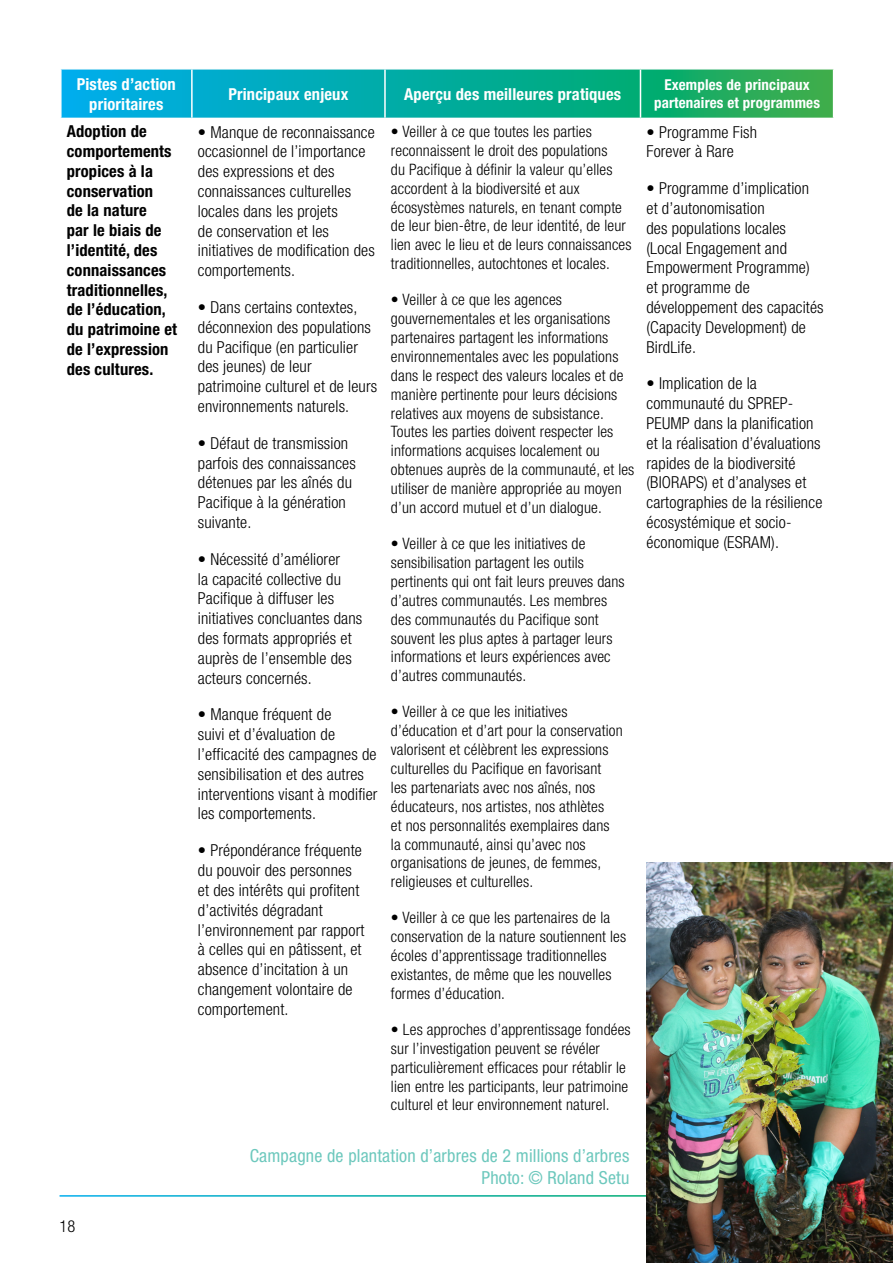
<style>
.page{position:relative;width:893px;height:1263px;background:#fff}
.page>*{position:absolute;margin:0;border:0;box-sizing:border-box;transform-origin:0 0}
.t1{font:condensed 18px/21.6px "Helvetica Neue";letter-spacing:.01em;color:#6dc8bd;text-align:right}
.t2{font:300 condensed 16.5px/19.8px "Helvetica Neue";letter-spacing:.01em;color:#000}
.t3{font:700 condensed 16.5px/19.8px "Helvetica Neue";letter-spacing:.01em;color:#000}
.t4{font:700 condensed 16.5px/19.8px "Helvetica Neue";letter-spacing:.01em;color:#fff;text-align:center}
.t5{font:300 condensed 15.75px/18.9px "Helvetica Neue";letter-spacing:.01em;color:#000}
.t6{font:700 condensed 15px/18px "Helvetica Neue";letter-spacing:.01em;color:#fff;text-align:center}
</style>
<div class="page">
<svg style="left:62px;top:70px;width:771px;height:48px;background:#0aac9b"></svg>
<hr style="left:191px;top:70px;width:2px;height:48px;background:#fff">
<hr style="left:384px;top:70px;width:2px;height:48px;background:#fff">
<hr style="left:640px;top:70px;width:1px;height:48px;background:#fff">
<img style="left:646px;top:862px;width:247px;height:401px">
<p class="t4" style="left:77px;top:74px;width:101px">Pistes d’action prioritaires</p>
<p class="t4" style="left:228px;top:84px;width:121px">Principaux enjeux</p>
<p class="t4" style="left:404px;top:84px;width:218px">Aperçu des meilleures pratiques</p>
<p class="t6" style="left:654px;top:76px;width:167px">Exemples de principaux partenaires et programmes</p>
<p class="t3" style="left:67px;top:121px;width:112px">Adoption de comportements propices à la conservation<br>de la nature<br>par le biais de l’identité, des connaissances traditionnelles, de l’éducation, du patrimoine et de l’expression des cultures.</p>
<p class="t2" style="left:198px;top:122px;width:178px">• Manque de reconnaissance occasionnel de l’importance des expressions et des connaissances culturelles locales dans les projets<br>de conservation et les initiatives de modification des comportements.</p>
<p class="t5" style="left:391px;top:122px;width:242px">• Veiller à ce que toutes les parties reconnaissent le droit des populations<br>du Pacifique à définir la valeur qu’elles accordent à la biodiversité et aux écosystèmes naturels, en tenant compte de leur bien-être, de leur identité, de leur lien avec le lieu et de leurs connaissances traditionnelles, autochtones et locales.</p>
<p class="t5" style="left:391px;top:290px;width:245px">• Veiller à ce que les agences gouvernementales et les organisations partenaires partagent les informations environnementales avec les populations dans le respect des valeurs locales et de manière pertinente pour leurs décisions relatives aux moyens de subsistance.<br>Toutes les parties doivent respecter les informations acquises localement ou obtenues auprès de la communauté, et les utiliser de manière appropriée au moyen d’un accord mutuel et d’un dialogue.</p>
<p class="t5" style="left:391px;top:534px;width:235px">• Veiller à ce que les initiatives de sensibilisation partagent les outils pertinents qui ont fait leurs preuves dans d’autres communautés. Les membres des communautés du Pacifique sont souvent les plus aptes à partager leurs informations et leurs expériences avec d’autres communautés.</p>
<p class="t5" style="left:391px;top:702px;width:233px">• Veiller à ce que les initiatives d’éducation et d’art pour la conservation valorisent et célèbrent les expressions culturelles du Pacifique en favorisant<br>les partenariats avec nos aînés, nos éducateurs, nos artistes, nos athlètes<br>et nos personnalités exemplaires dans la communauté, ainsi qu’avec nos organisations de jeunes, de femmes, religieuses et culturelles.</p>
<p class="t5" style="left:391px;top:908px;width:237px">• Veiller à ce que les partenaires de la conservation de la nature soutiennent les écoles d’apprentissage traditionnelles existantes, de même que les nouvelles formes d’éducation.</p>
<p class="t5" style="left:391px;top:1020px;width:241px">• Les approches d’apprentissage fondées sur l’investigation peuvent se révéler particulièrement efficaces pour rétablir le lien entre les participants, leur patrimoine culturel et leur environnement naturel.</p>
<p class="t2" style="left:646px;top:122px;width:112px">• Programme Fish<br>Forever à Rare</p>
<p class="t2" style="left:646px;top:178px;width:179px">• Programme d’implication et d’autonomisation<br>des populations locales (Local Engagement and<br>Empowerment Programme) et programme de développement des capacités (Capacity Development) de<br>BirdLife.</p>
<p class="t2" style="left:646px;top:373px;width:177px">• Implication de la communauté du SPREP-<br>PEUMP dans la planification et la réalisation d’évaluations rapides de la biodiversité (BIORAPS) et d’analyses et cartographies de la résilience écosystémique et socio&shy;économique (ESRAM).</p>
<p class="t2" style="left:198px;top:297px;width:181px">• Dans certains contextes, déconnexion des populations du Pacifique (en particulier des jeunes) de leur patrimoine culturel et de leurs environnements naturels.</p>
<p class="t2" style="left:198px;top:433px;width:159px">• Défaut de transmission parfois des connaissances détenues par les aînés du<br>Pacifique à la génération suivante.</p>
<p class="t2" style="left:198px;top:549px;width:166px">• Nécessité d’améliorer<br>la capacité collective du<br>Pacifique à diffuser les initiatives concluantes dans des formats appropriés et auprès de l’ensemble des acteurs concernés.</p>
<p class="t2" style="left:198px;top:705px;width:181px">• Manque fréquent de<br>suivi et d’évaluation de l’efficacité des campagnes de sensibilisation et des autres interventions visant à modifier les comportements.</p>
<p class="t2" style="left:198px;top:840px;width:168px">• Prépondérance fréquente du pouvoir des personnes et des intérêts qui profitent d’activités dégradant l’environnement par rapport à celles qui en pâtissent, et absence d’incitation à un changement volontaire de comportement.</p>
<p class="t2" style="left:60px;top:1216px;width:18px">18</p>
<p class="t1" style="left:250px;top:1145px;width:381px">Campagne de plantation d’arbres de 2 millions d’arbres<br>Photo: © Roland Setu</p>
</div>
